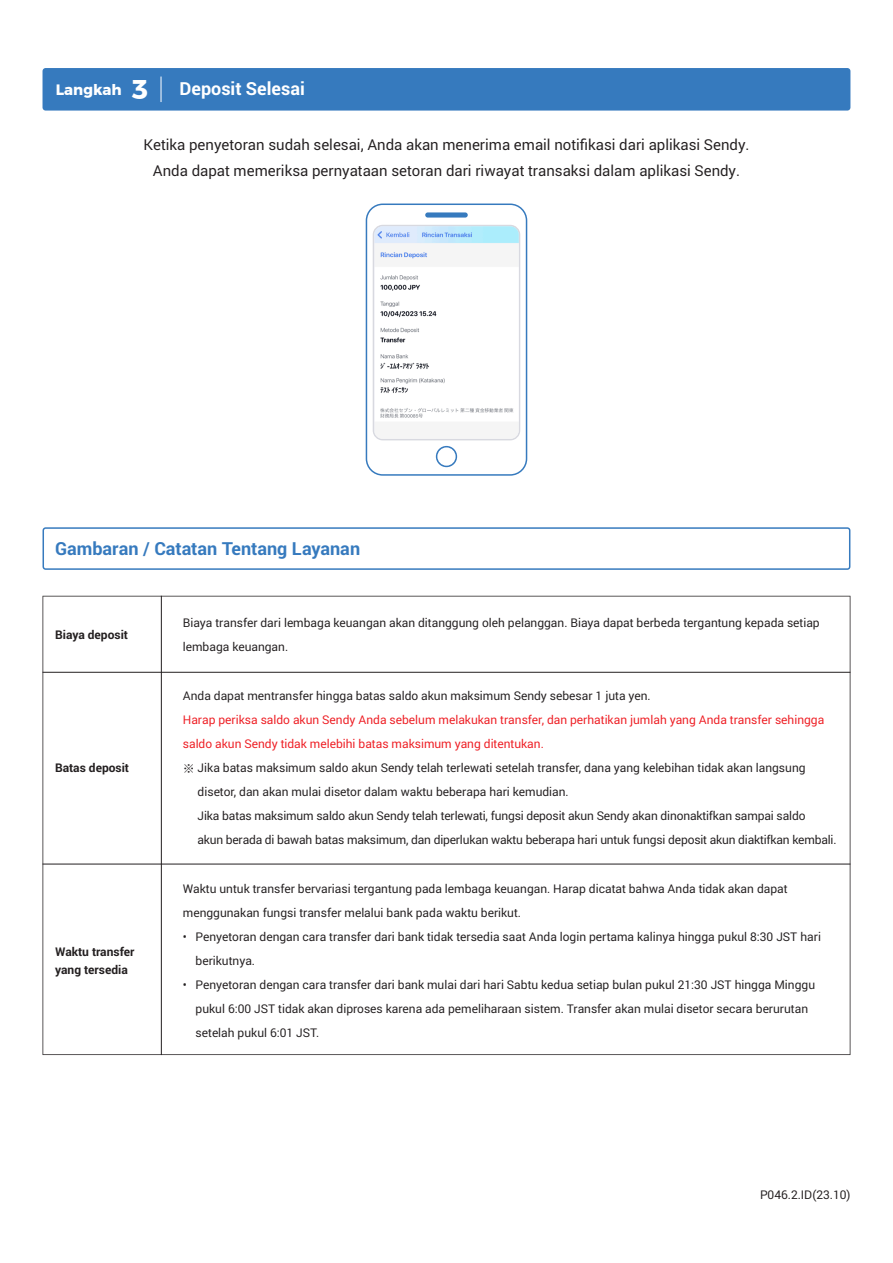
<style>
.page{position:relative;width:893px;height:1263px;background:#fff}
.page>*{position:absolute;margin:0;border:0;box-sizing:border-box;transform-origin:0 0}
.t1{font:700 18px "Roboto";color:#367abe}
.t2{font:700 18px "Roboto";color:#fff}
.t3{font:15px/26.2px "Roboto";color:#231f20;text-align:center}
.t4{font:12px/24px "Roboto";color:#231f20}
.t5{font:700 12px/18px "Roboto";color:#231f20}
.s1{font-family:"Montserrat";font-size:15px}
.s2{font-family:"Montserrat";font-size:27px}
.s3{color:#ee1d23}
.s4{font-family:"Koz Go Pr 6 N"}
</style>
<div class="page">
<div style="left:43px;top:68px;width:807px;height:43px;background:#367abe;border-radius:3px"></div>
<svg style="left:161px;top:77px;width:1px;height:25px"></svg>
<svg style="left:43px;top:527px;width:807px;height:43px"></svg>
<svg style="left:366px;top:204px;width:161px;height:272px"></svg>
<img style="left:375px;top:226px;width:144px;height:213px">
<div style="left:425px;top:212px;width:43px;height:6px;background:#367abe;border-radius:3px"></div>
<svg style="left:43px;top:596px;width:807px;height:459px"></svg>
<hr style="left:161px;top:596px;width:1px;height:459px;background:#231f20">
<hr style="left:43px;top:672px;width:807px;height:1px;background:#231f20">
<hr style="left:43px;top:864px;width:807px;height:1px;background:#231f20">
<h1 class="t2" style="left:56px;top:76px;width:250px"><span class="s1">Langkah</span> <span class="s2">3</span> Deposit Selesai</h1>
<p class="t3" style="left:144px;top:131px;width:607px">Ketika penyetoran sudah selesai, Anda akan menerima email notifikasi dari aplikasi Sendy.<br>Anda dapat memeriksa pernyataan setoran dari riwayat transaksi dalam aplikasi Sendy.</p>
<h1 class="t1" style="left:55px;top:536px;width:307px">Gambaran / Catatan Tentang Layanan</h1>
<p class="t5" style="left:55px;top:625px;width:74px">Biaya deposit</p>
<p class="t5" style="left:55px;top:759px;width:75px">Batas deposit</p>
<p class="t5" style="left:55px;top:942px;width:81px">Waktu transfer yang tersedia</p>
<p class="t4" style="left:183px;top:610px;width:638px">Biaya transfer dari lembaga keuangan akan ditanggung oleh pelanggan. Biaya dapat berbeda tergantung kepada setiap lembaga keuangan.</p>
<p class="t4" style="left:183px;top:683px;width:469px">Anda dapat mentransfer hingga batas saldo akun maksimum Sendy sebesar 1 juta yen.</p>
<p class="t4" style="left:183px;top:707px;width:655px"><span class="s3">Harap periksa saldo akun Sendy Anda sebelum melakukan transfer, dan perhatikan jumlah yang Anda transfer sehingga saldo akun Sendy tidak melebihi batas maksimum yang ditentukan.<br></span><span class="s4">※</span> Jika batas maksimum saldo akun Sendy telah terlewati setelah transfer, dana yang kelebihan tidak akan langsung<br><span class="s4">　</span> disetor, dan akan mulai disetor dalam waktu beberapa hari kemudian.<br><span class="s4">　</span> Jika batas maksimum saldo akun Sendy telah terlewati, fungsi deposit akun Sendy akan dinonaktifkan sampai saldo<br><span class="s4">　</span> akun berada di bawah batas maksimum, dan diperlukan waktu beberapa hari untuk fungsi deposit akun diaktifkan kembali.</p>
<p class="t4" style="left:183px;top:876px;width:606px">Waktu untuk transfer bervariasi tergantung pada lembaga keuangan. Harap dicatat bahwa Anda tidak akan dapat menggunakan fungsi transfer melalui bank pada waktu berikut.</p>
<p class="t4" style="left:196px;top:924px;width:627px;text-indent:-13px">• Penyetoran dengan cara transfer dari bank tidak tersedia saat Anda login pertama kalinya hingga pukul 8:30 JST hari berikutnya.</p>
<p class="t4" style="left:196px;top:972px;width:621px;text-indent:-13px">• Penyetoran dengan cara transfer dari bank mulai dari hari Sabtu kedua setiap bulan pukul 21:30 JST hingga Minggu pukul 6:00 JST tidak akan diproses karena ada pemeliharaan sistem. Transfer akan mulai disetor secara berurutan setelah pukul 6:01 JST.</p>
<p class="t4" style="left:760px;top:1182px;width:92px">P046.2.ID(23.10)</p>
</div>
